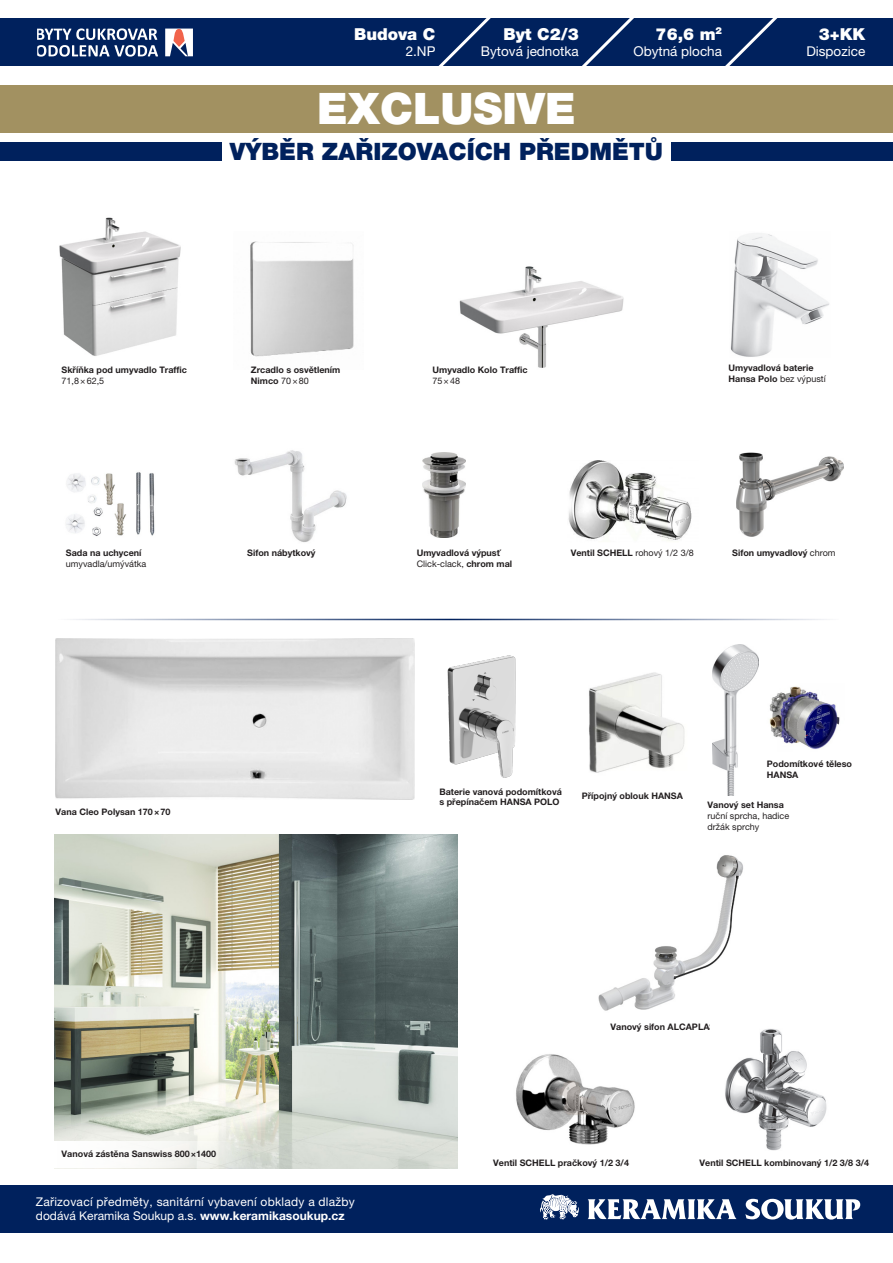
<style>
.page{position:relative;width:893px;height:1263px;background:#fff}
.page>*{position:absolute;margin:0;border:0;box-sizing:border-box;transform-origin:0 0}
.t1{font:900 43.5px "Helvetica Neue LT Pro";color:#fff}
.t2{font:900 24px "Helvetica Neue LT Pro";color:#00215d}
.t3{font:900 16.5px "Helvetica Neue LT Pro";color:#fff}
.t4{font:13.5px "Helvetica Neue LT Pro";color:#fff}
.t5{font:12px/14.4px "Helvetica Neue LT Pro";letter-spacing:.02em;color:#fff}
._2020_Popisek_pod_dl{font:700 9px/10.8px "Helvetica Neue LT Pro";color:#231f20}
._2020_Popisek_pod_dl-2{font:9px/10.8px "Helvetica Neue LT Pro";color:#231f20}
.s1{font-weight:400}
.s2{font-weight:700}
</style>
<div class="page">
<div style="left:0;top:1185px;width:893px;height:48px;background:#00215d"></div>
<svg style="left:588px;top:1199px;width:149px;height:20px"></svg>
<svg style="left:745px;top:1199px;width:115px;height:20px"></svg>
<svg style="left:540px;top:1194px;width:39px;height:25px"></svg>
<div style="left:0;top:85px;width:893px;height:48px;background:#a29161"></div>
<div style="left:0;top:18px;width:893px;height:48px;background:#00215d"></div>
<svg style="left:37px;top:28px;width:121px;height:29px"></svg>
<svg style="left:165px;top:29px;width:28px;height:27px"></svg>
<svg style="left:438px;top:18px;width:53px;height:48px"></svg>
<svg style="left:582px;top:18px;width:52px;height:48px"></svg>
<svg style="left:725px;top:18px;width:53px;height:48px"></svg>
<div style="left:671px;top:142px;width:222px;height:19px;background:#00215d"></div>
<div style="left:0;top:142px;width:222px;height:19px;background:#00215d"></div>
<img style="left:56px;top:638px;width:359px;height:161px">
<img style="left:250px;top:241px;width:104px;height:116px">
<img style="left:234px;top:450px;width:113px;height:92px">
<img style="left:459px;top:266px;width:165px;height:102px">
<img style="left:59px;top:217px;width:122px;height:139px">
<img style="left:66px;top:472px;width:89px;height:64px">
<img style="left:422px;top:453px;width:44px;height:84px">
<img style="left:730px;top:233px;width:99px;height:124px">
<hr style="left:54px;top:619px;width:785px;height:1px;background:#00215d">
<img style="left:737px;top:452px;width:106px;height:85px">
<img style="left:568px;top:460px;width:124px;height:81px">
<img style="left:598px;top:855px;width:145px;height:156px">
<img style="left:589px;top:672px;width:96px;height:101px">
<img style="left:713px;top:644px;width:45px;height:151px">
<img style="left:447px;top:655px;width:69px;height:123px">
<img style="left:769px;top:686px;width:71px;height:63px">
<img style="left:516px;top:1054px;width:119px;height:91px">
<img style="left:725px;top:1029px;width:102px;height:122px">
<img style="left:54px;top:834px;width:404px;height:334px">
<div style="left:54px;top:1141px;width:198px;height:26px;background:linear-gradient(to right,#fff,#e4e6df)"></div>
<h3 class="t3" style="left:354px;top:24px;width:83px">Budova C</h3>
<h3 class="t4" style="left:406px;top:43px;width:31px">2.NP</h3>
<h3 class="t3" style="left:503px;top:24px;width:77px">Byt C2/3</h3>
<h3 class="t4" style="left:481px;top:43px;width:99px">Bytová jednotka</h3>
<h1 class="t1" style="left:317px;top:83px;width:260px">EXCLUSIVE</h1>
<h3 class="t3" style="left:656px;top:24px;width:68px">76,6 m<sup>2</sup></h3>
<h3 class="t4" style="left:633px;top:43px;width:90px">Obytná plocha</h3>
<p class="t2" style="left:230px;top:137px;width:435px">VÝBĚR ZAŘIZOVACÍCH PŘEDMĚTŮ</p>
<h3 class="t3" style="left:819px;top:24px;width:48px">3+KK</h3>
<h3 class="t4" style="left:806px;top:43px;width:60px">Dispozice</h3>
<p class="_2020_Popisek_pod_dl" style="left:62px;top:364px;width:127px">Skříňka pod umyvadlo Traffic</p>
<p class="_2020_Popisek_pod_dl-2" style="left:62px;top:375px;width:44px">71,8×62,5</p>
<p class="_2020_Popisek_pod_dl" style="left:251px;top:365px;width:91px">Zrcadlo s osvětlením<br>Nimco <span class="s1">70×80</span></p>
<p class="_2020_Popisek_pod_dl" style="left:432px;top:364px;width:97px">Umyvadlo Kolo Traffic</p>
<p class="_2020_Popisek_pod_dl-2" style="left:432px;top:375px;width:29px">75×48</p>
<p class="_2020_Popisek_pod_dl" style="left:729px;top:362px;width:99px">Umyvadlová baterie<br>Hansa Polo <span class="s1">bez výpustí</span></p>
<p class="_2020_Popisek_pod_dl-2" style="left:66px;top:547px;width:82px"><span class="s2">Sada na uchycení </span>umyvadla/umývátka</p>
<p class="_2020_Popisek_pod_dl" style="left:247px;top:547px;width:70px">Sifon nábytkový</p>
<p class="_2020_Popisek_pod_dl" style="left:417px;top:547px;width:97px">Umyvadlová výpusť<br><span class="s1">Click-clack,</span> chrom mal</p>
<p class="_2020_Popisek_pod_dl" style="left:571px;top:547px;width:125px">Ventil SCHELL <span class="s1">rohový 1/2 3/8</span></p>
<p class="_2020_Popisek_pod_dl" style="left:732px;top:547px;width:105px">Sifon umyvadlový <span class="s1">chrom</span></p>
<p class="_2020_Popisek_pod_dl" style="left:56px;top:806px;width:117px">Vana Cleo Polysan 170×70</p>
<p class="_2020_Popisek_pod_dl" style="left:439px;top:786px;width:124px">Baterie vanová podomítková s přepínačem HANSA POLO</p>
<p class="_2020_Popisek_pod_dl" style="left:582px;top:790px;width:103px">Přípojný oblouk HANSA</p>
<p class="_2020_Popisek_pod_dl" style="left:767px;top:758px;width:87px">Podomítkové těleso<br>HANSA</p>
<p class="_2020_Popisek_pod_dl-2" style="left:708px;top:799px;width:83px"><span class="s2">Vanový set Hansa </span>ruční sprcha, hadice držák sprchy</p>
<p class="_2020_Popisek_pod_dl" style="left:611px;top:1021px;width:112px">Vanový sifon ALCAPLAST</p>
<p class="_2020_Popisek_pod_dl" style="left:62px;top:1148px;width:156px">Vanová zástěna Sanswiss 800×1400</p>
<h3 class="t5" style="left:36px;top:1194px;width:320px">Zařizovací předměty, sanitární vybavení obklady a dlažby dodává Keramika Soukup a.s. <span class="s2">www.keramikasoukup.cz</span></h3>
<p class="_2020_Popisek_pod_dl" style="left:493px;top:1157px;width:137px">Ventil SCHELL pračkový 1/2 3/4</p>
<p class="_2020_Popisek_pod_dl" style="left:699px;top:1157px;width:171px">Ventil SCHELL kombinovaný 1/2 3/8 3/4</p>
</div>
